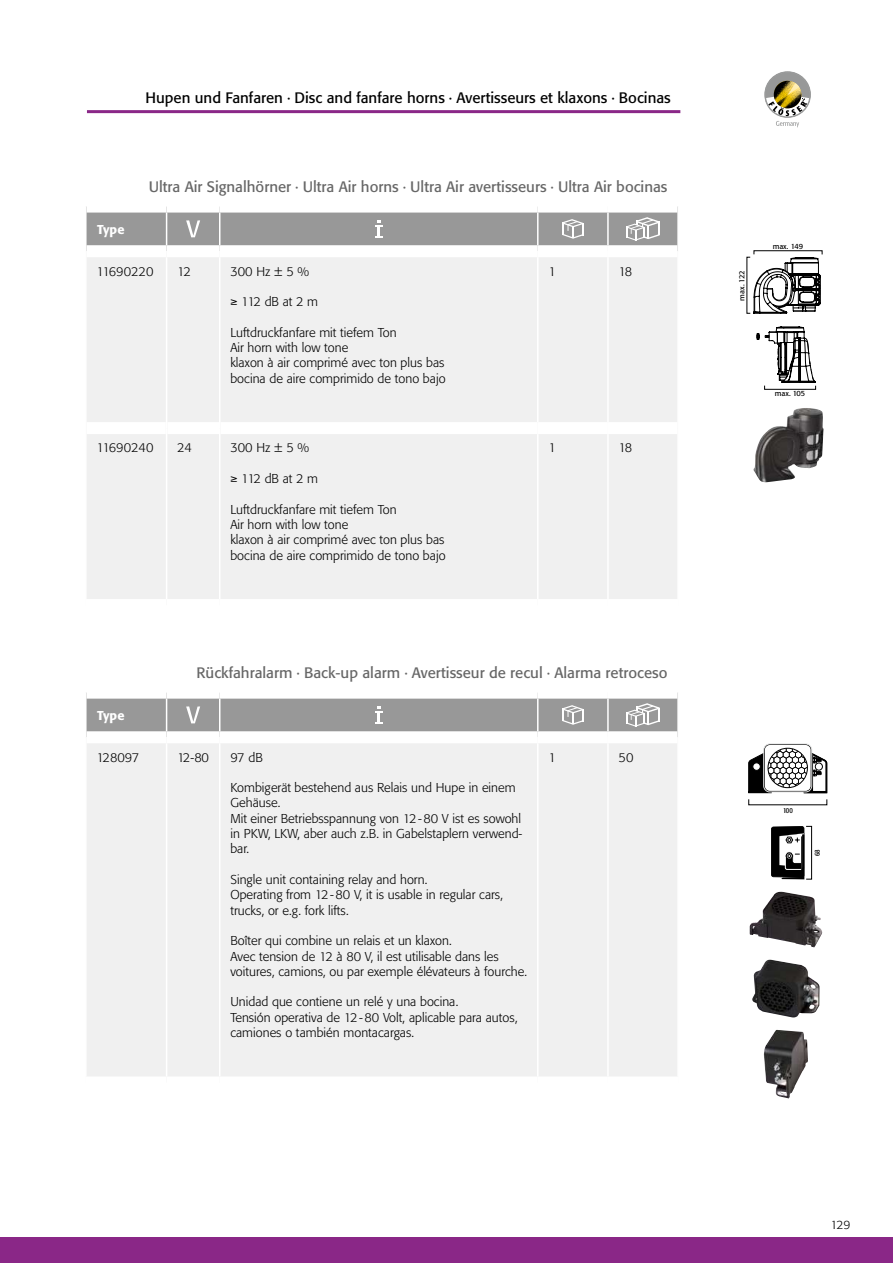
<style>
.page{position:relative;width:893px;height:1263px;background:#fff}
.page>*{position:absolute;margin:0;border:0;box-sizing:border-box;transform-origin:0 0}
.t1{font:15px "Formata BQ";color:#676767}
.t2{font:15px "Formata BQ";color:#000}
.t3{font:300 12.75px/15.3px "Formata BQ";color:#000}
.t4{font:500 12.75px "Formata BQ";color:#fff}
.t5{font:300 12px "Formata BQ";color:#000}
.t6{font:7.5px "Formata BQ";color:#000}
.t7{font:7.5px "Formata Condensed BQ";color:#000}
</style>
<div class="page">
<hr style="left:87px;top:110px;width:593px;height:3px;background:#8a2787">
<div style="left:0;top:1238px;width:893px;height:25px;background:#8a2787"></div>
<div style="left:87px;top:257px;width:590px;height:342px;background:#f0f0f0"></div>
<div style="left:87px;top:422px;width:79px;height:12px;background:#fff"></div>
<div style="left:167px;top:422px;width:52px;height:12px;background:#fff"></div>
<div style="left:220px;top:422px;width:318px;height:12px;background:#fff"></div>
<hr style="left:166px;top:257px;width:1px;height:171px;background:#fff">
<hr style="left:219px;top:257px;width:1px;height:171px;background:#fff">
<hr style="left:537px;top:257px;width:2px;height:165px;background:#fff">
<hr style="left:166px;top:428px;width:1px;height:171px;background:#fff">
<hr style="left:219px;top:428px;width:1px;height:171px;background:#fff">
<hr style="left:537px;top:434px;width:2px;height:165px;background:#fff">
<hr style="left:607px;top:257px;width:2px;height:165px;background:#fff">
<hr style="left:607px;top:434px;width:2px;height:165px;background:#fff">
<div style="left:538px;top:422px;width:70px;height:12px;background:#fff"></div>
<div style="left:608px;top:422px;width:69px;height:12px;background:#fff"></div>
<svg style="left:86px;top:207px;width:592px;height:44px"></svg>
<div style="left:87px;top:743px;width:590px;height:333px;background:#f0f0f0"></div>
<hr style="left:166px;top:743px;width:1px;height:333px;background:#fff">
<hr style="left:219px;top:743px;width:1px;height:333px;background:#fff">
<hr style="left:537px;top:743px;width:2px;height:333px;background:#fff">
<hr style="left:607px;top:743px;width:2px;height:333px;background:#fff">
<svg style="left:86px;top:693px;width:592px;height:44px"></svg>
<img style="left:753px;top:408px;width:71px;height:74px">
<svg style="left:753px;top:257px;width:68px;height:126px"></svg>
<div style="left:764px;top:385px;width:52px;height:5px;border:1px solid #000"></div>
<img style="left:750px;top:892px;width:72px;height:55px">
<img style="left:752px;top:960px;width:68px;height:57px">
<img style="left:763px;top:1030px;width:45px;height:68px">
<svg style="left:748px;top:748px;width:79px;height:45px"></svg>
<hr style="left:804px;top:791px;width:23px;height:2px;background:#000">
<hr style="left:749px;top:791px;width:22px;height:2px;background:#000">
<div style="left:815px;top:763px;width:7px;height:7px;background:#fff;border-radius:50%"></div>
<div style="left:815px;top:763px;width:8px;height:7px;border:1px solid #000;border-radius:50%"></div>
<div style="left:763px;top:744px;width:49px;height:48px;border:1px solid #e2e3e3;border-radius:6px"></div>
<div style="left:806px;top:826px;width:6px;height:53px;border:1px solid #000"></div>
<svg style="left:771px;top:826px;width:33px;height:53px"></svg>
<svg style="left:765px;top:72px;width:45px;height:55px"></svg>
<img style="left:774px;top:81px;width:27px;height:27px;border-radius:14px">
<p class="t2" style="left:146px;top:89px;width:527px">Hupen und Fanfaren · Disc and fanfare horns · Avertisseurs et klaxons · Bocinas</p>
<p class="t1" style="left:149px;top:178px;width:520px">Ultra Air Signalhörner · Ultra Air horns · Ultra Air avertisseurs · Ultra Air bocinas</p>
<p class="t4" style="left:97px;top:222px;width:29px">Type</p>
<p class="t3" style="left:96px;top:264px;width:59px">11690220</p>
<p class="t3" style="left:177px;top:264px;width:15px">12</p>
<p class="t3" style="left:230px;top:264px;width:80px">300 Hz ± 5 %</p>
<p class="t3" style="left:230px;top:294px;width:89px">≥ 112 dB at 2 m</p>
<p class="t3" style="left:230px;top:325px;width:217px">Luftdruckfanfare mit tiefem Ton<br>Air horn with low tone<br>klaxon à air comprimé avec ton plus bas bocina de aire comprimido de tono bajo</p>
<p class="t3" style="left:96px;top:440px;width:59px">11690240</p>
<p class="t3" style="left:177px;top:440px;width:16px">24</p>
<p class="t3" style="left:230px;top:440px;width:80px">300 Hz ± 5 %</p>
<p class="t3" style="left:230px;top:471px;width:89px">≥ 112 dB at 2 m</p>
<p class="t3" style="left:230px;top:502px;width:217px">Luftdruckfanfare mit tiefem Ton<br>Air horn with low tone<br>klaxon à air comprimé avec ton plus bas bocina de aire comprimido de tono bajo</p>
<p class="t3" style="left:548px;top:264px;width:9px">1</p>
<p class="t3" style="left:619px;top:264px;width:15px">18</p>
<p class="t3" style="left:548px;top:440px;width:9px">1</p>
<p class="t3" style="left:619px;top:440px;width:15px">18</p>
<p class="t1" style="left:197px;top:664px;width:472px">Rückfahralarm · Back-up alarm · Avertisseur de recul · Alarma retroceso</p>
<p class="t4" style="left:97px;top:708px;width:29px">Type</p>
<p class="t3" style="left:96px;top:750px;width:44px">128097</p>
<p class="t3" style="left:177px;top:750px;width:33px">12-80</p>
<p class="t3" style="left:230px;top:750px;width:34px">97 dB</p>
<p class="t3" style="left:230px;top:780px;width:293px">Kombigerät bestehend aus Relais und Hupe in einem Gehäuse.<br>Mit einer Betriebsspannung von 12-80 V ist es sowohl in PKW, LKW, aber auch z.B. in Gabelstaplern verwend&shy;bar.</p>
<p class="t3" style="left:230px;top:872px;width:274px">Single unit containing relay and horn.<br>Operating from 12-80 V, it is usable in regular cars, trucks, or e.g. fork lifts.</p>
<p class="t3" style="left:230px;top:933px;width:298px">Boîter qui combine un relais et un klaxon.<br>Avec tension de 12 à 80 V, il est utilisable dans les voitures, camions, ou par exemple élévateurs à fourche.</p>
<p class="t3" style="left:230px;top:994px;width:289px">Unidad que contiene un relé y una bocina.<br>Tensión operativa de 12-80 Volt, aplicable para autos, camiones o también montacargas.</p>
<p class="t3" style="left:548px;top:750px;width:9px">1</p>
<p class="t3" style="left:619px;top:750px;width:16px">50</p>
<p class="t6" style="left:737px;top:301px;width:32px;rotate:-90deg">max. 122</p>
<p class="t6" style="left:773px;top:241px;width:32px">max. 149</p>
<p class="t6" style="left:775px;top:389px;width:32px">max. 105</p>
<p class="t7" style="left:783px;top:805px;width:11px">100</p>
<p class="t7" style="left:813px;top:856px;width:8px;rotate:-90deg">68</p>
<p class="t5" style="left:831px;top:1218px;width:21px">129</p>
</div>
